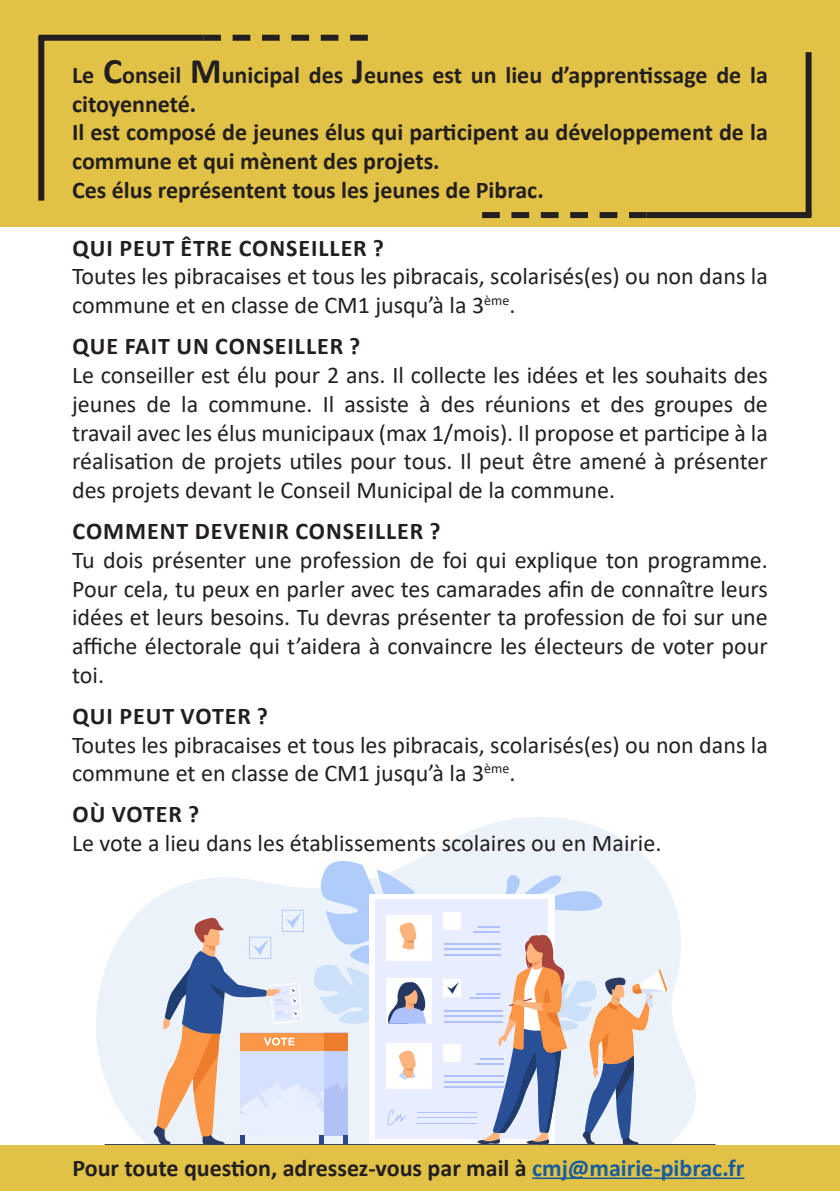
<style>
.page{position:relative;width:840px;height:1191px;background:#fff}
.page>*{position:absolute;margin:0;border:0;box-sizing:border-box;transform-origin:0 0}
.t1{font:24px/28.8px "Calibri";color:#231f20}
.t2{font:700 24px/28.8px "Calibri";color:#231f20}
.t3{font:700 24px "Calibri";letter-spacing:.04em;color:#231f20}
.s1{font-size:36px}
.s2{color:#175d9e}
</style>
<div class="page">
<svg style="left:96px;top:817px;width:620px;height:328px"></svg>
<svg style="left:504px;top:868px;width:111px;height:46px;background:#dbe7fa"></svg>
<div style="left:375px;top:899px;width:172px;height:239px;background:#e8edff"></div>
<hr style="left:443px;top:943px;width:57px;height:1px;background:#adc2ff">
<hr style="left:443px;top:948px;width:57px;height:1px;background:#adc2ff">
<hr style="left:443px;top:954px;width:57px;height:1px;background:#adc2ff">
<div style="left:443px;top:912px;width:18px;height:17px;background:#fff"></div>
<hr style="left:478px;top:926px;width:22px;height:2px;background:#adc2ff">
<hr style="left:473px;top:930px;width:27px;height:2px;background:#adc2ff">
<hr style="left:443px;top:1075px;width:60px;height:2px;background:#adc2ff">
<hr style="left:443px;top:1081px;width:60px;height:1px;background:#adc2ff">
<hr style="left:443px;top:1086px;width:60px;height:1px;background:#adc2ff">
<div style="left:443px;top:1044px;width:18px;height:18px;background:#fff"></div>
<hr style="left:475px;top:1063px;width:28px;height:2px;background:#adc2ff">
<hr style="left:443px;top:1010px;width:59px;height:1px;background:#adc2ff">
<hr style="left:443px;top:1015px;width:59px;height:1px;background:#adc2ff">
<hr style="left:443px;top:1021px;width:59px;height:1px;background:#adc2ff">
<div style="left:443px;top:979px;width:18px;height:17px;background:#fff"></div>
<hr style="left:475px;top:992px;width:25px;height:2px;background:#adc2ff">
<hr style="left:470px;top:997px;width:30px;height:2px;background:#adc2ff">
<hr style="left:417px;top:1112px;width:59px;height:1px;background:#adc2ff">
<hr style="left:417px;top:1117px;width:59px;height:1px;background:#adc2ff">
<hr style="left:417px;top:1122px;width:59px;height:1px;background:#adc2ff">
<hr style="left:104px;top:1144px;width:611px;height:1px;background:#2e3652">
<svg style="left:153px;top:853px;width:305px;height:291px"></svg>
<svg style="left:477px;top:930px;width:190px;height:214px"></svg>
<div style="left:0;top:0;width:839px;height:226px;background:#e1c246"></div>
<div style="left:38px;top:36px;width:6px;height:165px;background:#231f20"></div>
<div style="left:39px;top:35px;width:164px;height:6px;background:#231f20"></div>
<svg style="left:203px;top:35px;width:164px;height:6px"></svg>
<div style="left:805px;top:52px;width:6px;height:165px;background:#231f20"></div>
<div style="left:646px;top:212px;width:164px;height:6px;background:#231f20"></div>
<svg style="left:482px;top:212px;width:164px;height:6px"></svg>
<div style="left:0;top:1145px;width:839px;height:46px;background:#e1c246"></div>
<hr style="left:532px;top:1177px;width:212px;height:2px;background:#175d9e">
<p class="t2" style="left:72px;top:60px;width:697px">Le <span class="s1">C</span>onseil <span class="s1">M</span>unicipal des <span class="s1">J</span>eunes est un lieu d’apprentissage de la citoyenneté.</p>
<p class="t2" style="left:72px;top:118px;width:697px">Il est composé de jeunes élus qui participent au développement de la commune et qui mènent des projets.</p>
<p class="t2" style="left:72px;top:175px;width:473px">Ces élus représentent tous les jeunes de Pibrac.</p>
<p class="t3" style="left:72px;top:231px;width:312px">QUI PEUT ÊTRE CONSEILLER ?</p>
<p class="t1" style="left:72px;top:261px;width:697px">Toutes les pibracaises et tous les pibracais, scolarisés(es) ou non dans la commune et en classe de CM1 jusqu’à la 3<sup>ème</sup>.</p>
<p class="t3" style="left:72px;top:329px;width:289px">QUE FAIT UN CONSEILLER ?</p>
<p class="t1" style="left:72px;top:360px;width:697px;text-align:justify">Le conseiller est élu pour 2 ans. Il collecte les idées et les souhaits des jeunes de la commune. Il assiste à des réunions et des groupes de travail avec les élus municipaux (max 1/mois). Il propose et participe à la réalisation de projets utiles pour tous. Il peut être amené à présenter des projets devant le Conseil Municipal de la commune.</p>
<p class="t3" style="left:72px;top:514px;width:369px">COMMENT DEVENIR CONSEILLER ?</p>
<p class="t1" style="left:72px;top:545px;width:697px;text-align:justify">Tu dois présenter une profession de foi qui explique ton programme.<br>Pour cela, tu peux en parler avec tes camarades afin de connaître leurs idées et leurs besoins. Tu devras présenter ta profession de foi sur une affiche électorale qui t’aidera à convaincre les électeurs de voter pour toi.</p>
<p class="t3" style="left:72px;top:699px;width:197px">QUI PEUT VOTER ?</p>
<p class="t1" style="left:72px;top:729px;width:697px">Toutes les pibracaises et tous les pibracais, scolarisés(es) ou non dans la commune et en classe de CM1 jusqu’à la 3<sup>ème</sup>.</p>
<p class="t2" style="left:72px;top:799px;width:128px">OÙ VOTER ?</p>
<p class="t1" style="left:72px;top:828px;width:590px">Le vote a lieu dans les établissements scolaires ou en Mairie.</p>
<p class="t2" style="left:72px;top:1152px;width:673px">Pour toute question, adressez-vous par mail à <span class="s2">cmj@mairie-pibrac.fr</span></p>
</div>
